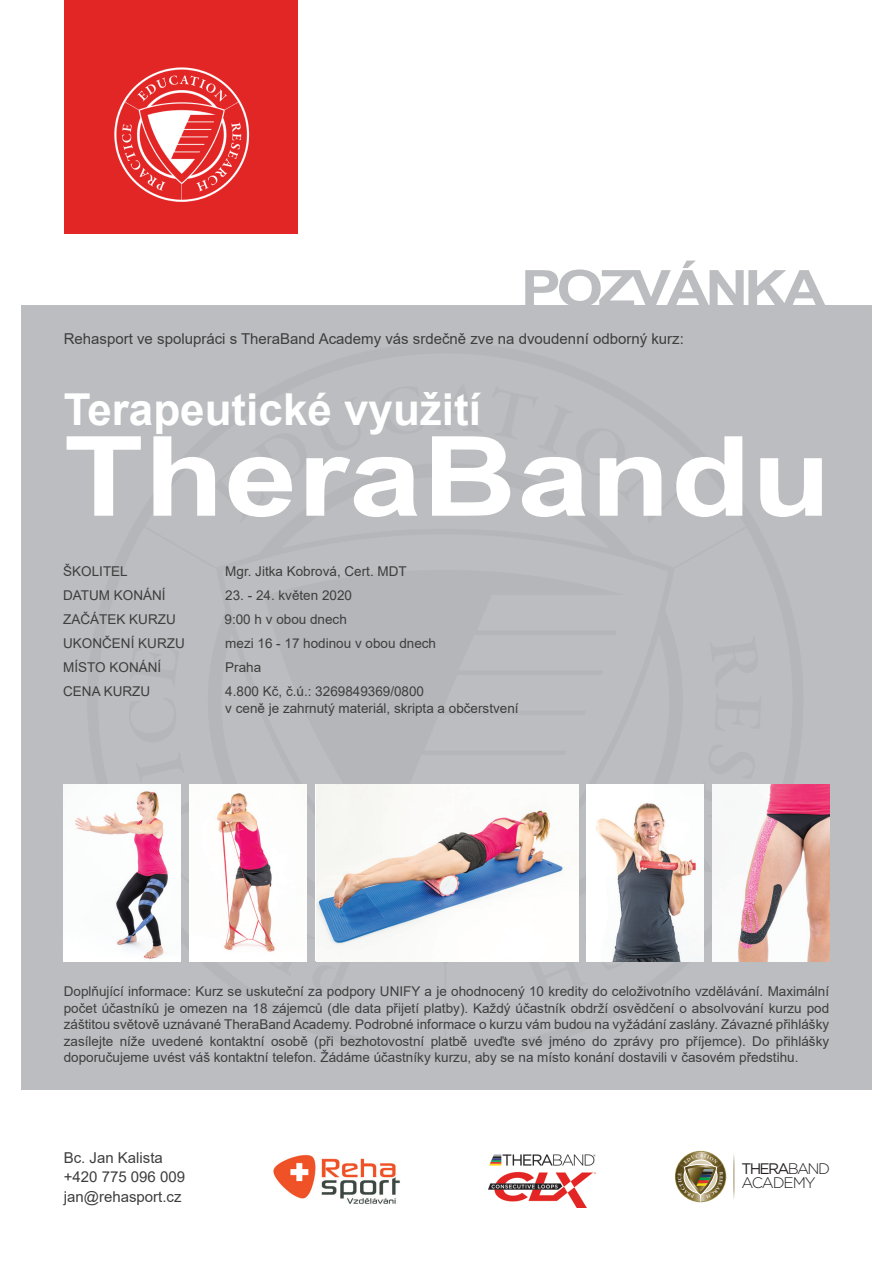
<style>
.page{position:relative;width:893px;height:1263px;background:#fff}
.page>*{position:absolute;margin:0;border:0;box-sizing:border-box;transform-origin:0 0}
.t1{font:700 110.85px "Arial";letter-spacing:.005em;color:#fff;scale:1.18 1}
.t2{font:700 51px "Arial";letter-spacing:-.075em;color:#bcbdc0;scale:1.18 1}
.t3{font:700 43.95px "Arial";color:#fff}
.t4{font:300 15.3px/13.8px "Gotham";letter-spacing:-.075em;color:#231f20}
.t5{font:15px "Arial";color:#3e3e3f}
.t6{font:13.5px/16.5px "Arial";color:#3e3e3f;text-align:justify}
.s1{font-weight:400}
</style>
<div class="page">
<div style="left:21px;top:306px;width:851px;height:784px;background:#bcbdc0"></div>
<div style="left:64px;top:0;width:234px;height:234px;background:#e22525"></div>
<img style="left:114px;top:67px;width:136px;height:135px">
<img style="left:317px;top:784px;width:261px;height:177px">
<img style="left:64px;top:785px;width:117px;height:176px">
<img style="left:189px;top:785px;width:117px;height:176px">
<img style="left:587px;top:785px;width:117px;height:176px">
<img style="left:712px;top:785px;width:117px;height:176px">
<svg style="left:734px;top:1155px;width:1px;height:42px"></svg>
<img style="left:489px;top:1154px;width:106px;height:54px">
<img style="left:273px;top:1155px;width:127px;height:49px">
<svg style="left:675px;top:1151px;width:51px;height:51px"></svg>
<p class="t2" style="left:521px;top:253px;width:260px">POZVÁNKA</p>
<p class="t5" style="left:64px;top:328px;width:622px">Rehasport ve spolupráci s TheraBand Academy vás srdečně zve na dvoudenní odborný kurz:</p>
<p class="t3" style="left:64px;top:379px;width:419px">Terapeutické využití</p>
<p class="t1" style="left:64px;top:399px;width:652px">TheraBandu</p>
<p class="t6" style="left:63px;top:563px;width:66px">ŠKOLITEL</p>
<p class="t6" style="left:225px;top:563px;width:183px">Mgr. Jitka Kobrová, Cert. MDT</p>
<p class="t6" style="left:63px;top:587px;width:104px">DATUM KONÁNÍ</p>
<p class="t6" style="left:225px;top:587px;width:128px">23. - 24. květen 2020</p>
<p class="t6" style="left:63px;top:611px;width:114px">ZAČÁTEK KURZU</p>
<p class="t6" style="left:225px;top:611px;width:124px">9:00 h v obou dnech</p>
<p class="t6" style="left:63px;top:635px;width:123px">UKONČENÍ KURZU</p>
<p class="t6" style="left:225px;top:635px;width:212px">mezi 16 - 17 hodinou v obou dnech</p>
<p class="t6" style="left:63px;top:659px;width:100px">MÍSTO KONÁNÍ</p>
<p class="t6" style="left:225px;top:659px;width:38px">Praha</p>
<p class="t6" style="left:63px;top:683px;width:89px">CENA KURZU</p>
<p class="t6" style="left:225px;top:683px;width:295px">4.800 Kč, č.ú.: 3269849369/0800<br>v ceně je zahrnutý materiál, skripta a občerstvení</p>
<p class="t6" style="left:64px;top:983px;width:767px">Doplňující informace: Kurz se uskuteční za podpory UNIFY a je ohodnocený 10 kredity do celoživotního vzdělávání. Maximální počet účastníků je omezen na 18 zájemců (dle data přijetí platby). Každý účastník obdrží osvědčení o absolvování kurzu pod záštitou světově uznávané TheraBand Academy. Podrobné informace o kurzu vám budou na vyžádání zaslány. Závazné přihlášky zasílejte níže uvedené kontaktní osobě (při bezhotovostní platbě uveďte své jméno do zprávy pro příjemce). Do přihlášky doporučujeme uvést váš kontaktní telefon. Žádáme účastníky kurzu, aby se na místo konání dostavili v časovém předstihu.</p>
<p class="t5" style="left:64px;top:1147px;width:101px">Bc. Jan Kalista</p>
<p class="t5" style="left:64px;top:1167px;width:123px">+420 775 096 009</p>
<p class="t5" style="left:64px;top:1186px;width:119px">jan@rehasport.cz</p>
<p class="t4" style="left:741px;top:1162px;width:90px"><span class="s1">THERA</span>BAND<br>ACADEMY</p>
</div>
